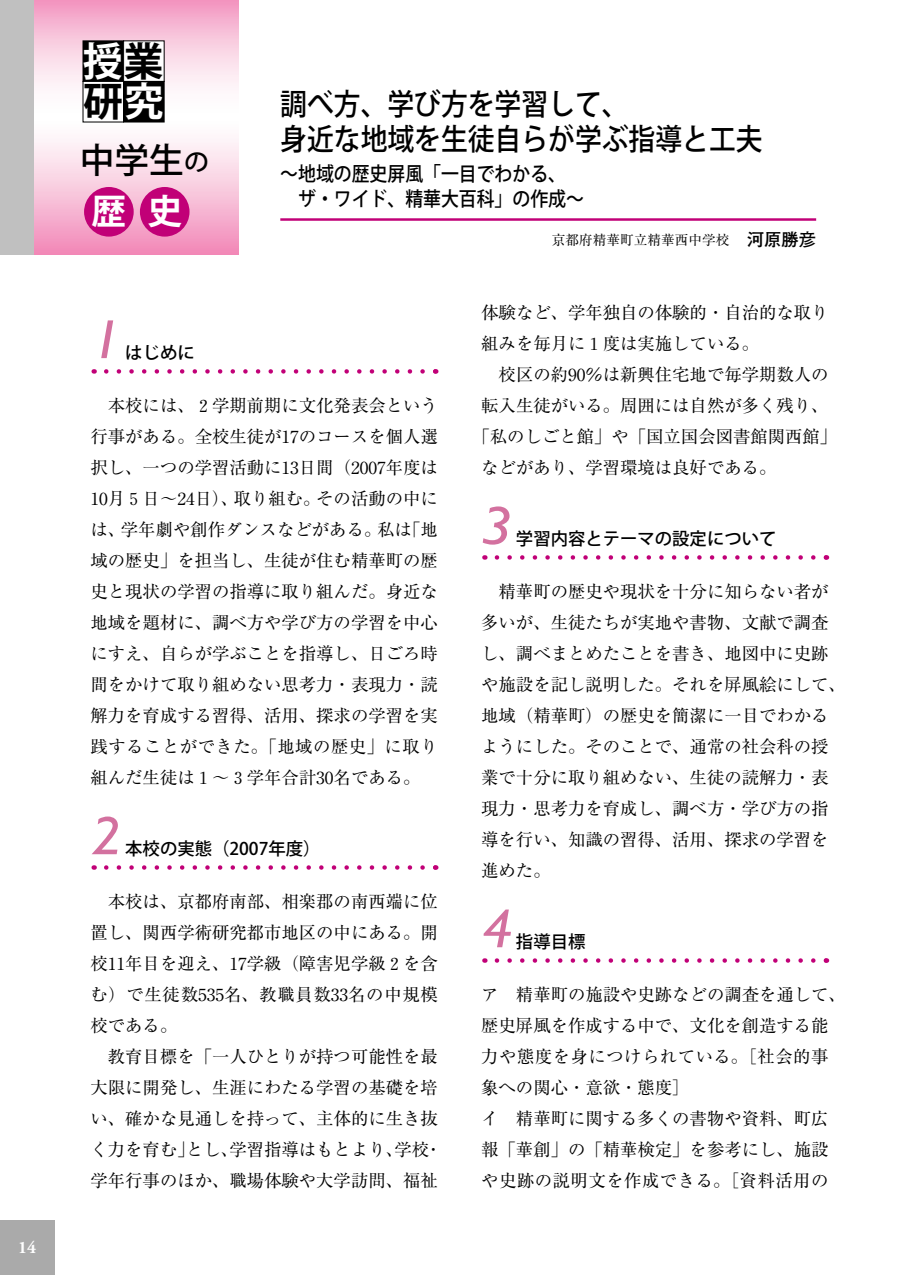
<style>
.page{position:relative;width:903px;height:1275px;background:#fff}
.page>*{position:absolute;margin:0;border:0;box-sizing:border-box;transform-origin:0 0}
.t1{font:italic 54.6px "Gill Sans";color:#d3719f;scale:1.11 1}
.t2{font:39.73px/40.6px "Koz Go Std Bold 83 pv RKSJ H";color:#fff}
.t3{font:34.65px "Koz Go Std Medium 83 pv RKSJ H";color:#000}
.t4{font:34.65px "Koz Go Std Bold 83 pv RKSJ H";color:#fff}
.t5{font:500 29.75px/34.6px "Koz Go Std";color:#000;scale:.9 1}
.t6{font:500 19.78px/24.8px "Koz Go Std";color:#000;scale:.9 1}
.t7{font:17.32px/31px "Ryumin";color:#000}
.t8{font:500 17.32px "Koz Go Std";color:#000}
.t9{font:700 17.32px "Adobe Garamond";color:#fff}
.t10{font:13.65px "Ryumin";color:#000}
.s1{color:#000}
.s2{font-size:24.85px}
.s3{font-family:"Futo Go B101";font-weight:700;font-size:17.32px}
</style>
<div class="page">
<div style="left:0;top:1220px;width:55px;height:55px;background:#aaa"></div>
<svg style="left:33px;top:0;width:205px;height:254px"></svg>
<div style="left:84px;top:187px;width:50px;height:50px;background:#c10077;border-radius:50%"></div>
<div style="left:140px;top:187px;width:50px;height:50px;background:#c10077;border-radius:50%"></div>
<div style="left:0;top:0;width:33px;height:254px;background:#c0c0c0"></div>
<div style="left:83px;top:41px;width:41px;height:40px;background:#000"></div>
<div style="left:83px;top:40px;width:41px;height:42px;border:1px solid #000"></div>
<div style="left:124px;top:41px;width:40px;height:40px;background:#fff"></div>
<div style="left:83px;top:81px;width:41px;height:41px;background:#fff"></div>
<div style="left:83px;top:81px;width:41px;height:41px;border:1px solid #000"></div>
<div style="left:124px;top:81px;width:40px;height:41px;background:#000"></div>
<div style="left:123px;top:81px;width:42px;height:41px;border:1px solid #000"></div>
<hr style="left:280px;top:218px;width:536px;height:3px;background:#c10077">
<svg style="left:94px;top:369px;width:342px;height:5px"></svg>
<svg style="left:94px;top:865px;width:342px;height:5px"></svg>
<svg style="left:484px;top:555px;width:343px;height:5px"></svg>
<svg style="left:484px;top:958px;width:343px;height:5px"></svg>
<p class="t9" style="left:18px;top:1238px;width:20px">14</p>
<h2 class="t2" style="left:83px;top:43px;width:82px">授<span class="s1">業研</span>究</h2>
<h3 class="t3" style="left:80px;top:138px;width:130px">中学生<span class="s2">の</span></h3>
<h3 class="t4" style="left:91px;top:189px;width:92px">歴 史</h3>
<h3 class="t5" style="left:280px;top:89px;width:537px">調べ方、学び方を学習して、<br>身近な地域を生徒自らが学ぶ指導と工夫</h3>
<p class="t6" style="left:280px;top:163px;width:339px">～地域の歴史屏風「一目でわかる、　ザ・ワイド、精華大百科」の作成～</p>
<p class="t10" style="left:552px;top:231px;width:266px">京都府精華町立精華西中学校<span class="s3">　河原勝彦</span></p>
<h1 class="t1" style="left:91px;top:308px;width:30px">1</h1>
<p class="t8" style="left:125px;top:341px;width:71px">はじめに</p>
<p class="t7" style="left:91px;top:389px;width:349px;text-align:justify">　本校には、２学期前期に文化発表会という行事がある。全校生徒が17のコースを個人選択し、一つの学習活動に13日間（2007年度は10月５日～24日）、取り組む。その活動の中には、学年劇や創作ダンスなどがある。私は「地域の歴史」を担当し、生徒が住む精華町の歴史と現状の学習の指導に取り組んだ。身近な地域を題材に、調べ方や学び方の学習を中心にすえ、自らが学ぶことを指導し、日ごろ時間をかけて取り組めない思考力・表現力・読解力を育成する習得、活用、探求の学習を実践することができた。「地域の歴史」に取り組んだ生徒は１～３学年合計30名である。</p>
<h1 class="t1" style="left:91px;top:805px;width:30px">2</h1>
<p class="t8" style="left:125px;top:837px;width:197px">本校の実態（2007年度）</p>
<p class="t7" style="left:91px;top:885px;width:353px">　本校は、京都府南部、相楽郡の南西端に位置し、関西学術研究都市地区の中にある。開校11年目を迎え、17学級（障害児学級２を含む）で生徒数535名、教職員数33名の中規模校である。<br>　教育目標を「一人ひとりが持つ可能性を最大限に開発し、生涯にわたる学習の基礎を培い、確かな見通しを持って、主体的に生き抜く力を育む」とし、学習指導はもとより、学校・学年行事のほか、職場体験や大学訪問、福祉</p>
<p class="t7" style="left:481px;top:296px;width:349px">体験など、学年独自の体験的・自治的な取り</p>
<p class="t7" style="left:481px;top:327px;width:279px">組みを毎月に１度は実施している。</p>
<p class="t7" style="left:481px;top:358px;width:349px">　校区の約90％は新興住宅地で毎学期数人の</p>
<p class="t7" style="left:481px;top:389px;width:349px">転入生徒がいる。周囲には自然が多く残り、</p>
<p class="t7" style="left:473px;top:420px;width:366px">「私のしごと館」や「国立国会図書館関西館」</p>
<p class="t7" style="left:481px;top:451px;width:297px">などがあり、学習環境は良好である。</p>
<h1 class="t1" style="left:481px;top:494px;width:30px">3</h1>
<p class="t8" style="left:516px;top:527px;width:262px">学習内容とテーマの設定について</p>
<p class="t7" style="left:481px;top:575px;width:366px">　精華町の歴史や現状を十分に知らない者が多いが、生徒たちが実地や書物、文献で調査し、調べまとめたことを書き、地図中に史跡や施設を記し説明した。それを屏風絵にして、地域（精華町）の歴史を簡潔に一目でわかるようにした。そのことで、通常の社会科の授業で十分に取り組めない、生徒の読解力・表現力・思考力を育成し、調べ方・学び方の指導を行い、知識の習得、活用、探求の学習を進めた。</p>
<h1 class="t1" style="left:481px;top:898px;width:30px">4</h1>
<p class="t8" style="left:516px;top:930px;width:71px">指導目標</p>
<p class="t7" style="left:481px;top:978px;width:366px">ア　精華町の施設や史跡などの調査を通して、歴史屏風を作成する中で、文化を創造する能力や態度を身につけられている。［社会的事象への関心・意欲・態度］<br>イ　精華町に関する多くの書物や資料、町広報「華創」の「精華検定」を参考にし、施設や史跡の説明文を作成できる。［資料活用の</p>
</div>
